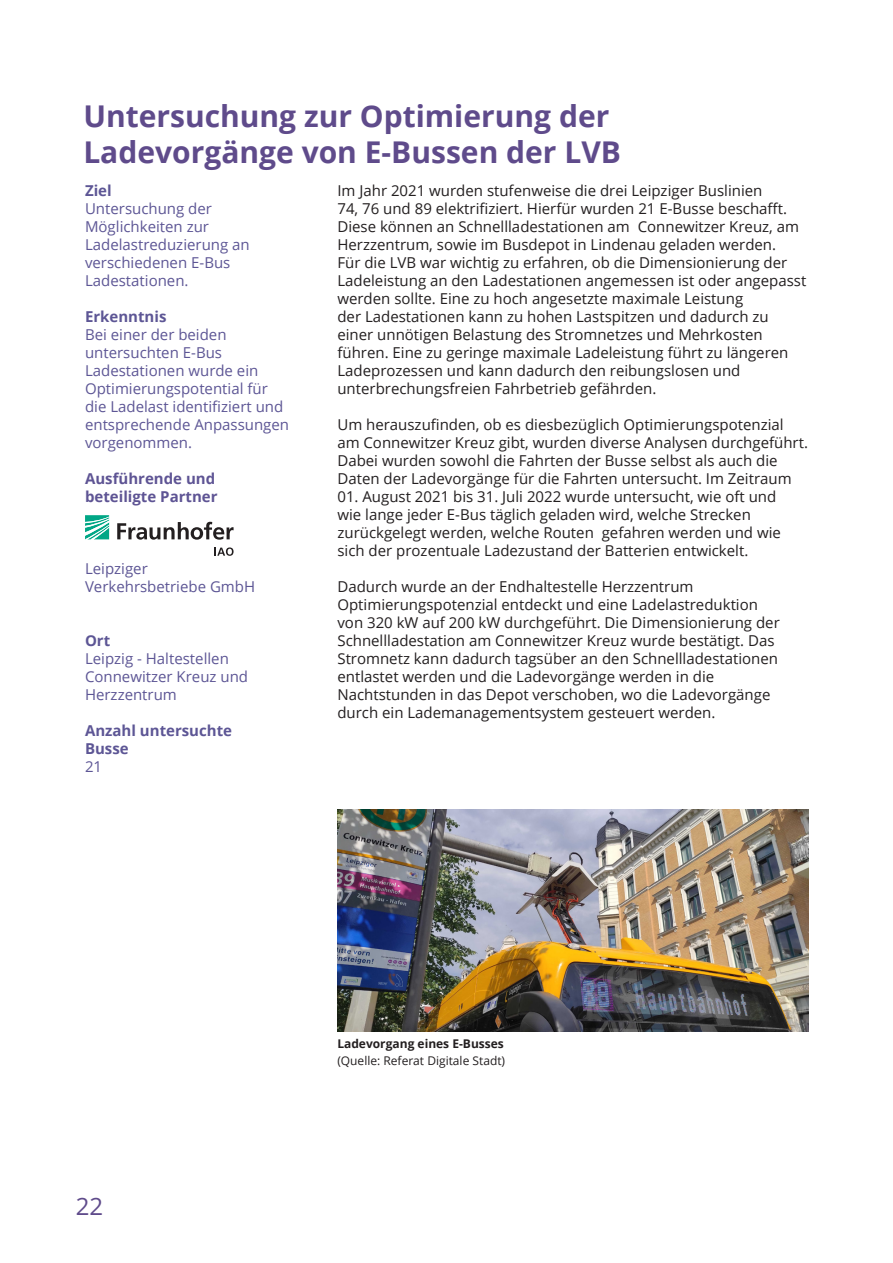
<style>
.page{position:relative;width:893px;height:1263px;background:#fff}
.page>*{position:absolute;margin:0;border:0;box-sizing:border-box;transform-origin:0 0}
.SP_Title_H2{font:700 30px "Open Sans";color:#5f4b8b}
.t1{font:24px "Open Sans";color:#5f4b8b}
.SP_Basic_Text{font:15px/18px "Open Sans";color:#231f20}
.SP_Title_H2-2{font:15px/18px "Open Sans";color:#5d5695}
.SP_Title_H2-3{font:700 15px "Open Sans";color:#5d5695}
.SP_Title_H2-4{font:700 15px "Open Sans";color:#5e5494}
.SP_Title_H2-5{font:12px "Open Sans";color:#231f20}
.SP_Title_H2-6{font:700 12px "Open Sans";color:#231f20}
</style>
<div class="page">
<img style="left:337px;top:809px;width:471px;height:222px">
<svg style="left:85px;top:515px;width:24px;height:24px"></svg>
<svg style="left:117px;top:522px;width:117px;height:18px"></svg>
<svg style="left:214px;top:547px;width:20px;height:9px"></svg>
<p class="SP_Title_H2" style="left:83px;top:95px;width:527px">Untersuchung zur Optimierung der</p>
<p class="SP_Title_H2" style="left:83px;top:131px;width:539px">Ladevorgänge von E-Bussen der LVB</p>
<p class="SP_Basic_Text" style="left:337px;top:181px;width:470px">Im Jahr 2021 wurden stufenweise die drei Leipziger Buslinien<br>74, 76 und 89 elektrifiziert. Hierfür wurden 21 E-Busse beschafft.<br>Diese können an Schnellladestationen am Connewitzer Kreuz, am Herzzentrum, sowie im Busdepot in Lindenau geladen werden.<br>Für die LVB war wichtig zu erfahren, ob die Dimensionierung der Ladeleistung an den Ladestationen angemessen ist oder angepasst werden sollte. Eine zu hoch angesetzte maximale Leistung<br>der Ladestationen kann zu hohen Lastspitzen und dadurch zu einer unnötigen Belastung des Stromnetzes und Mehrkosten führen. Eine zu geringe maximale Ladeleistung führt zu längeren Ladeprozessen und kann dadurch den reibungslosen und unterbrechungsfreien Fahrbetrieb gefährden.</p>
<p class="SP_Basic_Text" style="left:337px;top:415px;width:472px">Um herauszufinden, ob es diesbezüglich Optimierungspotenzial am Connewitzer Kreuz gibt, wurden diverse Analysen durchgeführt.<br>Dabei wurden sowohl die Fahrten der Busse selbst als auch die Daten der Ladevorgänge für die Fahrten untersucht. Im Zeitraum</p>
<p class="SP_Basic_Text" style="left:337px;top:487px;width:445px">01. August 2021 bis 31. Juli 2022 wurde untersucht, wie oft und wie lange jeder E-Bus täglich geladen wird, welche Strecken zurückgelegt werden, welche Routen gefahren werden und wie sich der prozentuale Ladezustand der Batterien entwickelt.</p>
<p class="SP_Basic_Text" style="left:337px;top:577px;width:444px">Dadurch wurde an der Endhaltestelle Herzzentrum Optimierungspotenzial entdeckt und eine Ladelastreduktion von 320 kW auf 200 kW durchgeführt. Die Dimensionierung der Schnellladestation am Connewitzer Kreuz wurde bestätigt. Das Stromnetz kann dadurch tagsüber an den Schnellladestationen entlastet werden und die Ladevorgänge werden in die Nachtstunden in das Depot verschoben, wo die Ladevorgänge durch ein Lademanagementsystem gesteuert werden.</p>
<p class="SP_Title_H2-3" style="left:85px;top:180px;width:28px">Ziel</p>
<p class="SP_Title_H2-2" style="left:85px;top:199px;width:166px">Untersuchung der<br>Möglichkeiten zur<br>Ladelastreduzierung an verschiedenen E-Bus<br>Ladestationen.</p>
<p class="SP_Title_H2-3" style="left:85px;top:306px;width:83px">Erkenntnis</p>
<p class="SP_Title_H2-2" style="left:85px;top:325px;width:206px">Bei einer der beiden untersuchten E-Bus<br>Ladestationen wurde ein<br>Optimierungspotential für die Ladelast identifiziert und entsprechende Anpassungen vorgenommen.</p>
<p class="SP_Title_H2-4" style="left:85px;top:468px;width:132px">Ausführende und</p>
<p class="SP_Title_H2-4" style="left:85px;top:486px;width:134px">beteiligte Partner</p>
<p class="SP_Title_H2-2" style="left:85px;top:559px;width:64px">Leipziger</p>
<p class="SP_Title_H2-2" style="left:85px;top:577px;width:172px">Verkehrsbetriebe GmbH</p>
<p class="SP_Title_H2-3" style="left:85px;top:630px;width:27px">Ort</p>
<p class="SP_Title_H2-2" style="left:85px;top:649px;width:165px">Leipzig - Haltestellen<br>Connewitzer Kreuz und<br>Herzzentrum</p>
<p class="SP_Title_H2-3" style="left:85px;top:720px;width:149px">Anzahl untersuchte</p>
<p class="SP_Title_H2-3" style="left:85px;top:738px;width:45px">Busse</p>
<p class="SP_Title_H2-2" style="left:85px;top:757px;width:19px">21</p>
<h2 class="t1" style="left:76px;top:1190px;width:29px">22</h2>
<p class="SP_Title_H2-6" style="left:337px;top:1035px;width:168px">Ladevorgang eines E-Busses</p>
<p class="SP_Title_H2-5" style="left:337px;top:1052px;width:169px">(Quelle: Referat Digitale Stadt)</p>
</div>
